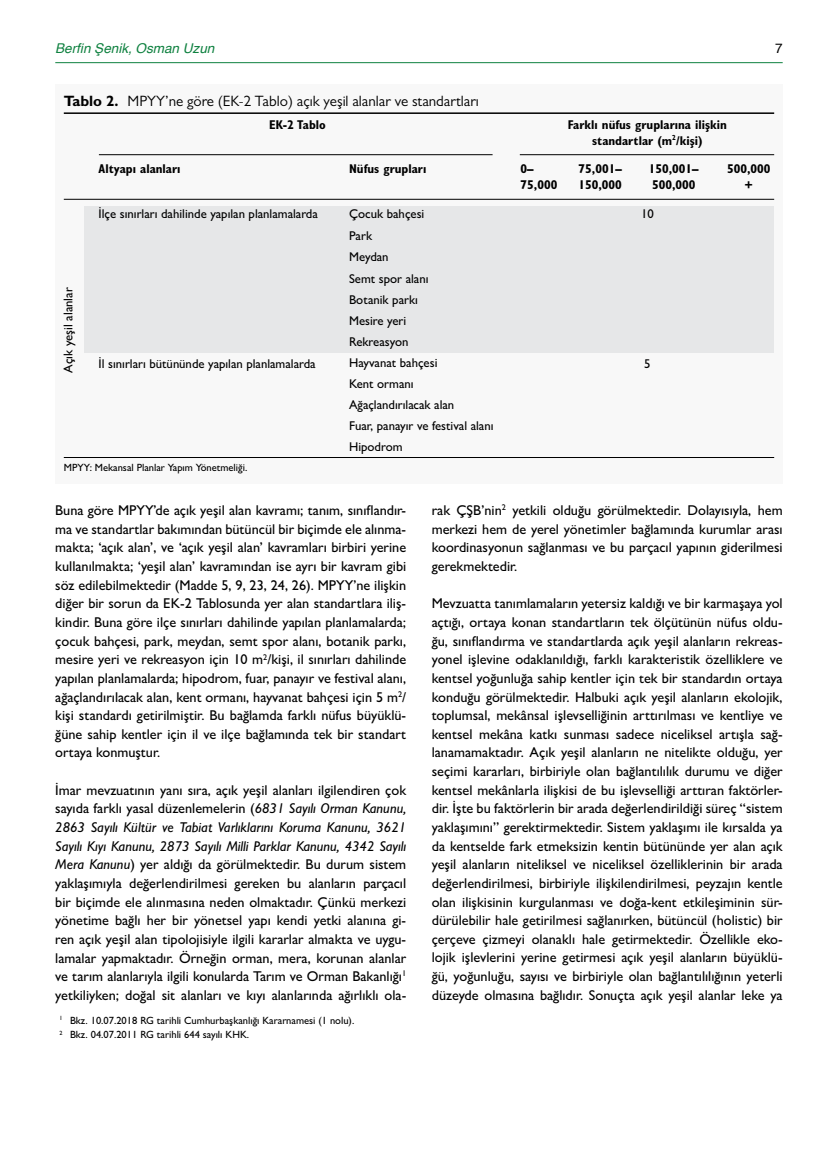
<style>
.page{position:relative;width:838px;height:1170px;background:#fff}
.page>*{position:absolute;margin:0;border:0;box-sizing:border-box;transform-origin:0 0}
.t1{font:15px "Gill Sans MT Pro";color:#000}
.t2{font:500 14.25px/18.6px "Gill Sans MT Pro";color:#000;text-align:justify}
.t3{font:italic 13.5px "Helvetica";color:#0f8140}
.t4{font:13.5px "Helvetica";color:#000}
.t5{font:500 12.75px/21.1px "Gill Sans MT Pro";color:#000}
.t6{font:700 condensed 12.75px/15.3px "Gill Sans MT Pro";color:#000;text-align:center}
.t7{font:500 10.5px/14.1px "Gill Sans MT Pro";color:#000}
.s1{font-weight:700}
.s2{font-style:italic}
</style>
<div class="page">
<hr style="left:55px;top:62px;width:727px;height:1px;background:#0f8140">
<div style="left:55px;top:85px;width:727px;height:399px;background:#f8f8f8"></div>
<div style="left:84px;top:206px;width:690px;height:147px;background:#e6e7e8"></div>
<hr style="left:64px;top:112px;width:710px;height:2px;background:#000">
<hr style="left:64px;top:199px;width:710px;height:1px;background:#000">
<hr style="left:64px;top:457px;width:710px;height:1px;background:#000">
<hr style="left:520px;top:154px;width:254px;height:1px;background:#000">
<hr style="left:99px;top:154px;width:393px;height:1px;background:#000">
<p class="t3" style="left:55px;top:37px;width:161px">Berfin Şenik, Osman Uzun</p>
<p class="t4" style="left:775px;top:37px;width:9px">7</p>
<p class="t1" style="left:64px;top:92px;width:416px"><span class="s1">Tablo 2.</span> MPYY’ne göre (EK-2 Tablo) açık yeşil alanlar ve standartları</p>
<p class="t6" style="left:269px;top:117px;width:58px">EK-2 Tablo</p>
<p class="t6" style="left:568px;top:117px;width:160px">Farklı nüfus gruplarına ilişkin standartlar (m<sup>2</sup>/kişi)</p>
<p class="t5" style="left:57px;top:372px;width:87px;rotate:-90deg">Açık yeşil alanlar</p>
<p class="t6" style="left:99px;top:161px;width:83px">Altyapı alanları</p>
<p class="t6" style="left:349px;top:161px;width:79px">Nüfus grupları</p>
<p class="t6" style="left:520px;top:161px;width:15px">0–</p>
<p class="t6" style="left:578px;top:161px;width:45px">75,001–</p>
<p class="t6" style="left:649px;top:161px;width:51px">150,001–</p>
<p class="t6" style="left:727px;top:161px;width:45px">500,000</p>
<p class="t6" style="left:520px;top:176px;width:38px">75,000</p>
<p class="t6" style="left:578px;top:176px;width:45px">150,000</p>
<p class="t6" style="left:652px;top:176px;width:45px">500,000</p>
<p class="t6" style="left:744px;top:176px;width:10px">+</p>
<p class="t5" style="left:99px;top:203px;width:221px">İlçe sınırları dahilinde yapılan planlamalarda</p>
<p class="t5" style="left:99px;top:353px;width:219px">İl sınırları bütününde yapılan planlamalarda</p>
<p class="t5" style="left:349px;top:203px;width:146px">Çocuk bahçesi<br>Park<br>Meydan<br>Semt spor alanı<br>Botanik parkı<br>Mesire yeri<br>Rekreasyon<br>Hayvanat bahçesi<br>Kent ormanı<br>Ağaçlandırılacak alan<br>Fuar, panayır ve festival alanı<br>Hipodrom</p>
<p class="t5" style="left:641px;top:203px;width:14px">10</p>
<p class="t5" style="left:644px;top:353px;width:8px">5</p>
<p class="t7" style="left:64px;top:461px;width:185px">MPYY: Mekansal Planlar Yapım Yönetmeliği.</p>
<p class="t2" style="left:55px;top:501px;width:352px">Buna göre MPYY’de açık yeşil alan kavramı; tanım, sınıflandır&shy;ma ve standartlar bakımından bütüncül bir biçimde ele alınma&shy;makta; ‘açık alan’, ve ‘açık yeşil alan’ kavramları birbiri yerine kullanılmakta; ‘yeşil alan’ kavramından ise ayrı bir kavram gibi söz edilebilmektedir (Madde 5, 9, 23, 24, 26). MPYY’ne ilişkin diğer bir sorun da EK-2 Tablosunda yer alan standartlara iliş&shy;kindir. Buna göre ilçe sınırları dahilinde yapılan planlamalarda; çocuk bahçesi, park, meydan, semt spor alanı, botanik parkı, mesire yeri ve rekreasyon için 10 m<sup>2</sup>/kişi, il sınırları dahilinde yapılan planlamalarda; hipodrom, fuar, panayır ve festival alanı, ağaçlandırılacak alan, kent ormanı, hayvanat bahçesi için 5 m<sup>2</sup>/ kişi standardı getirilmiştir. Bu bağlamda farklı nüfus büyüklü&shy;ğüne sahip kentler için il ve ilçe bağlamında tek bir standart ortaya konmuştur.</p>
<p class="t2" style="left:55px;top:780px;width:352px">İmar mevzuatının yanı sıra, açık yeşil alanları ilgilendiren çok sayıda farklı yasal düzenlemelerin (<span class="s2">6831 Sayılı Orman Kanunu, 2863 Sayılı Kültür ve Tabiat Varlıklarını Koruma Kanunu, 3621<br>Sayılı Kıyı Kanunu, 2873 Sayılı Milli Parklar Kanunu, 4342 Sayılı Mera Kanunu</span>) yer aldığı da görülmektedir. Bu durum sistem yaklaşımıyla değerlendirilmesi gereken bu alanların parçacıl bir biçimde ele alınmasına neden olmaktadır. Çünkü merkezi yönetime bağlı her bir yönetsel yapı kendi yetki alanına gi&shy;ren açık yeşil alan tipolojisiyle ilgili kararlar almakta ve uygu&shy;lamalar yapmaktadır. Örneğin orman, mera, korunan alanlar ve tarım alanlarıyla ilgili konularda Tarım ve Orman Bakanlığı<sup>1 </sup>yetkiliyken; doğal sit alanları ve kıyı alanlarında ağırlıklı ola-</p>
<p class="t7" style="left:60px;top:1013px;width:296px"><sup>1</sup> Bkz. 10.07.2018 RG tarihli Cumhurbaşkanlığı Kararnamesi (1 nolu).<br><sup>2</sup> Bkz. 04.07.2011 RG tarihli 644 sayılı KHK.</p>
<p class="t2" style="left:432px;top:501px;width:352px">rak ÇŞB’nin<sup>2</sup> yetkili olduğu görülmektedir. Dolayısıyla, hem merkezi hem de yerel yönetimler bağlamında kurumlar arası koordinasyonun sağlanması ve bu parçacıl yapının giderilmesi gerekmektedir.</p>
<p class="t2" style="left:432px;top:594px;width:352px">Mevzuatta tanımlamaların yetersiz kaldığı ve bir karmaşaya yol açtığı, ortaya konan standartların tek ölçütünün nüfus oldu&shy;ğu, sınıflandırma ve standartlarda açık yeşil alanların rekreas&shy;yonel işlevine odaklanıldığı, farklı karakteristik özelliklere ve kentsel yoğunluğa sahip kentler için tek bir standardın ortaya konduğu görülmektedir. Halbuki açık yeşil alanların ekolojik, toplumsal, mekânsal işlevselliğinin arttırılması ve kentliye ve kentsel mekâna katkı sunması sadece niceliksel artışla sağ&shy;lanamamaktadır. Açık yeşil alanların ne nitelikte olduğu, yer seçimi kararları, birbiriyle olan bağlantılılık durumu ve diğer kentsel mekânlarla ilişkisi de bu işlevselliği arttıran faktörler&shy;dir. İşte bu faktörlerin bir arada değerlendirildiği süreç “sistem yaklaşımını” gerektirmektedir. Sistem yaklaşımı ile kırsalda ya da kentselde fark etmeksizin kentin bütününde yer alan açık yeşil alanların niteliksel ve niceliksel özelliklerinin bir arada değerlendirilmesi, birbiriyle ilişkilendirilmesi, peyzajın kentle olan ilişkisinin kurgulanması ve doğa-kent etkileşiminin sür&shy;dürülebilir hale getirilmesi sağlanırken, bütüncül (holistic) bir çerçeve çizmeyi olanaklı hale getirmektedir. Özellikle eko&shy;lojik işlevlerini yerine getirmesi açık yeşil alanların büyüklü&shy;ğü, yoğunluğu, sayısı ve birbiriyle olan bağlantılılığının yeterli düzeyde olmasına bağlıdır. Sonuçta açık yeşil alanlar leke ya</p>
</div>
